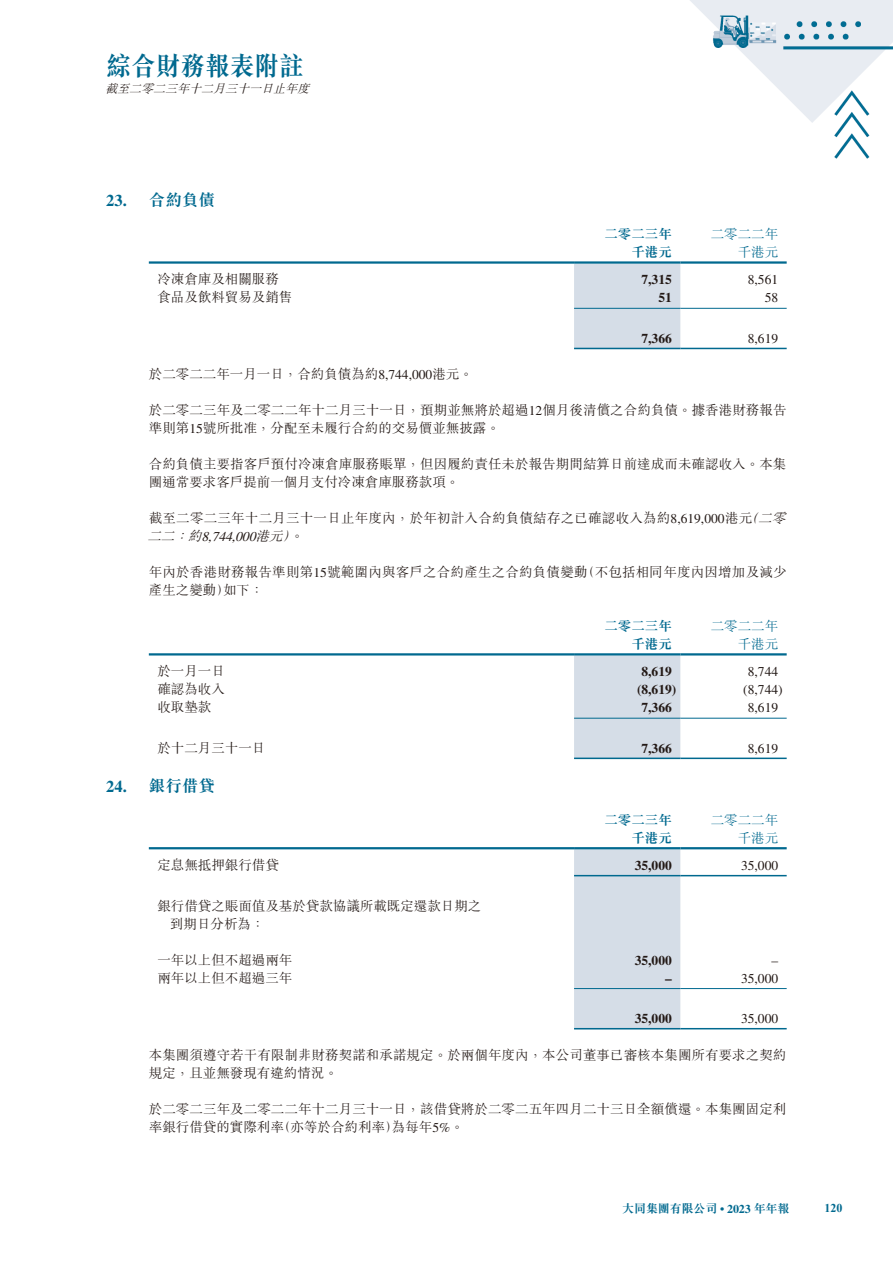
<style>
.page{position:relative;width:893px;height:1263px;background:#fff}
.page>*{position:absolute;margin:0;border:0;box-sizing:border-box;transform-origin:0 0}
.t1{font:700 27px "M Sung HK";color:#00698f;scale:.91 1}
.t2{font:700 16.5px "M Sung HK";color:#00698f}
.t3{font:700 16.5px "Times LT Std";color:#00698f}
.t4{font:300 13.5px/18px "M Sung HK";letter-spacing:.005em;color:#231916}
.t5{font:13.5px "Times LT Std";color:#231916}
.t6{font:700 13.5px "Times LT Std";color:#231916}
.t7{font:300 13.5px "M Sung HK";color:#00698f}
.t8{font:700 13.5px "M Sung HK";color:#00698f}
.t9{font:italic 300 13.5px "M Sung HK";color:#231916}
.t10{font:italic 13.5px "Times LT Std";color:#231916}
.t11{font:italic 300 12px "M Sung HK";color:#231916}
.t12{font:700 12px "M Sung HK";letter-spacing:-.01em;color:#00698f}
.t13{font:700 12px "Times New Roman";color:#00698f}
.s1{font-family:"Times LT Std";font-weight:400}
.s2{font-style:italic}
.s3{font-style:normal}
.s4{font-family:"Times LT Std"}
</style>
<div class="page">
<img style="left:148px;top:0;width:745px;height:1030px">
<div style="left:574px;top:264px;width:106px;height:84px;background:#d5dde7"></div>
<hr style="left:149px;top:261px;width:425px;height:3px;background:#00698f">
<hr style="left:574px;top:261px;width:106px;height:3px;background:#00698f">
<hr style="left:680px;top:261px;width:107px;height:3px;background:#00698f">
<hr style="left:574px;top:308px;width:106px;height:1px;background:#00698f">
<hr style="left:680px;top:308px;width:107px;height:1px;background:#00698f">
<hr style="left:574px;top:348px;width:106px;height:1px;background:#00698f">
<hr style="left:680px;top:348px;width:107px;height:1px;background:#00698f">
<div style="left:574px;top:655px;width:106px;height:102px;background:#d5dde7"></div>
<hr style="left:149px;top:653px;width:425px;height:2px;background:#00698f">
<hr style="left:574px;top:653px;width:106px;height:2px;background:#00698f">
<hr style="left:680px;top:653px;width:107px;height:2px;background:#00698f">
<hr style="left:574px;top:718px;width:106px;height:1px;background:#00698f">
<hr style="left:680px;top:718px;width:107px;height:1px;background:#00698f">
<hr style="left:574px;top:757px;width:106px;height:2px;background:#00698f">
<hr style="left:680px;top:757px;width:107px;height:2px;background:#00698f">
<div style="left:574px;top:849px;width:106px;height:179px;background:#d5dde7"></div>
<hr style="left:149px;top:847px;width:425px;height:2px;background:#00698f">
<hr style="left:574px;top:847px;width:106px;height:2px;background:#00698f">
<hr style="left:680px;top:847px;width:107px;height:2px;background:#00698f">
<hr style="left:574px;top:875px;width:106px;height:1px;background:#00698f">
<hr style="left:680px;top:875px;width:107px;height:1px;background:#00698f">
<hr style="left:574px;top:988px;width:106px;height:1px;background:#00698f">
<hr style="left:680px;top:988px;width:107px;height:1px;background:#00698f">
<hr style="left:574px;top:1028px;width:106px;height:1px;background:#00698f">
<hr style="left:680px;top:1028px;width:107px;height:1px;background:#00698f">
<h1 class="t1" style="left:106px;top:53px;width:219px">綜合財務報表附註</h1>
<p class="t11" style="left:105px;top:80px;width:210px">截至二零二三年十二月三十一日止年度</p>
<p class="t3" style="left:106px;top:191px;width:22px">23.</p>
<p class="t3" style="left:106px;top:776px;width:22px">24.</p>
<p class="t2" style="left:149px;top:192px;width:68px">合約負債</p>
<p class="t4" style="left:157px;top:270px;width:123px">冷凍倉庫及相關服務</p>
<p class="t4" style="left:157px;top:288px;width:136px">食品及飲料貿易及銷售</p>
<p class="t8" style="left:604px;top:228px;width:69px">二零二三年</p>
<p class="t7" style="left:711px;top:225px;width:69px">二零二二年</p>
<p class="t8" style="left:631px;top:246px;width:42px">千港元</p>
<p class="t7" style="left:738px;top:243px;width:42px">千港元</p>
<p class="t6" style="left:641px;top:272px;width:32px">7,315</p>
<p class="t5" style="left:748px;top:272px;width:32px">8,561</p>
<p class="t6" style="left:658px;top:290px;width:15px">51</p>
<p class="t5" style="left:765px;top:290px;width:15px">58</p>
<p class="t6" style="left:641px;top:330px;width:32px">7,366</p>
<p class="t5" style="left:748px;top:331px;width:32px">8,619</p>
<p class="t4" style="left:149px;top:364px;width:325px">於二零二二年一月一日，合約負債為約<span class="s1">8,744,000</span>港元。</p>
<p class="t4" style="left:149px;top:400px;width:639px">於二零二三年及二零二二年十二月三十一日，預期並無將於超過<span class="s1">12</span>個月後清償之合約負債。據香港財務報告準則第<span class="s1">15</span>號所批准，分配至未履行合約的交易價並無披露。</p>
<p class="t4" style="left:149px;top:454px;width:639px">合約負債主要指客戶預付冷凍倉庫服務賬單，但因履約責任未於報告期間結算日前達成而未確認收入。本集團通常要求客戶提前一個月支付冷凍倉庫服務款項。</p>
<p class="t4" style="left:149px;top:508px;width:643px">截至二零二三年十二月三十一日止年度內，於年初計入合約負債結存之已確認收入為約<span class="s1">8,619,000</span>港元<span class="s2">二零</span></p>
<p class="t9" style="left:744px;top:509px;width:20px">（</p>
<p class="t9" style="left:255px;top:527px;width:50px">港元<span class="s3">。</span></p>
<p class="t9" style="left:188px;top:527px;width:20px">約</p>
<p class="t9" style="left:282px;top:527px;width:20px">(</p>
<p class="t9" style="left:147px;top:527px;width:33px">二二</p>
<p class="t10" style="left:201px;top:529px;width:60px">8,744,000</p>
<p class="t9" style="left:174px;top:527px;width:20px">：</p>
<p class="t4" style="left:223px;top:562px;width:366px;text-indent:-74px">年內於香港財務報告準則第<span class="s1">15</span>號範圍內與客戶之合約產生之合約負債變動如下：</p>
<p class="t4" style="left:581px;top:562px;width:207px">（不包括相同年度內因增加及減少</p>
<p class="t4" style="left:149px;top:580px;width:82px">產生之變動）</p>
<p class="t8" style="left:604px;top:619px;width:69px">二零二三年</p>
<p class="t7" style="left:711px;top:617px;width:69px">二零二二年</p>
<p class="t8" style="left:631px;top:637px;width:42px">千港元</p>
<p class="t7" style="left:738px;top:635px;width:42px">千港元</p>
<p class="t4" style="left:157px;top:661px;width:69px">於一月一日</p>
<p class="t6" style="left:641px;top:664px;width:32px">8,619</p>
<p class="t5" style="left:748px;top:664px;width:32px">8,744</p>
<p class="t4" style="left:157px;top:679px;width:69px">確認為收入</p>
<p class="t6" style="left:637px;top:682px;width:41px">)8,619(</p>
<p class="t5" style="left:743px;top:682px;width:41px">)8,744(</p>
<p class="t4" style="left:157px;top:697px;width:55px">收取墊款</p>
<p class="t6" style="left:641px;top:700px;width:32px">7,366</p>
<p class="t5" style="left:748px;top:700px;width:32px">8,619</p>
<p class="t4" style="left:157px;top:738px;width:109px">於十二月三十一日</p>
<p class="t2" style="left:149px;top:777px;width:68px">銀行借貸</p>
<p class="t6" style="left:641px;top:740px;width:32px">7,366</p>
<p class="t5" style="left:748px;top:741px;width:32px">8,619</p>
<p class="t8" style="left:604px;top:813px;width:69px">二零二三年</p>
<p class="t7" style="left:711px;top:811px;width:69px">二零二二年</p>
<p class="t8" style="left:631px;top:831px;width:42px">千港元</p>
<p class="t7" style="left:738px;top:829px;width:42px">千港元</p>
<p class="t4" style="left:157px;top:855px;width:123px">定息無抵押銀行借貸</p>
<p class="t4" style="left:170px;top:896px;width:313px;text-indent:-13px">銀行借貸之賬面值及基於貸款協議所載既定還款日期之到期日分析為：</p>
<p class="t6" style="left:635px;top:857px;width:39px">35,000</p>
<p class="t5" style="left:741px;top:858px;width:39px">35,000</p>
<p class="t4" style="left:157px;top:950px;width:136px">一年以上但不超過兩年</p>
<p class="t6" style="left:635px;top:952px;width:39px">35,000</p>
<p class="t5" style="left:771px;top:952px;width:8px">–</p>
<p class="t4" style="left:157px;top:968px;width:136px">兩年以上但不超過三年</p>
<p class="t6" style="left:665px;top:970px;width:8px">–</p>
<p class="t5" style="left:741px;top:970px;width:39px">35,000</p>
<p class="t6" style="left:635px;top:1010px;width:39px">35,000</p>
<p class="t4" style="left:149px;top:1045px;width:639px">本集團須遵守若干有限制非財務契諾和承諾規定。於兩個年度內，本公司董事已審核本集團所有要求之契約規定，且並無發現有違約情況。</p>
<p class="t4" style="left:392px;top:1099px;width:396px;text-indent:-243px">於二零二三年及二零二二年十二月三十一日，該借貸將於二零二五年四月二十三日全額償還。本集團固定利為每年<span class="s1">5%</span>。</p>
<p class="t5" style="left:741px;top:1011px;width:39px">35,000</p>
<p class="t4" style="left:149px;top:1117px;width:136px">率銀行借貸的實際利率</p>
<p class="t4" style="left:277px;top:1117px;width:123px">（亦等於合約利率）</p>
<p class="t12" style="left:622px;top:1202px;width:169px">大同集團有限公司 <span class="s4">• 2023</span> 年年報</p>
<p class="t13" style="left:825px;top:1199px;width:19px">120</p>
</div>
